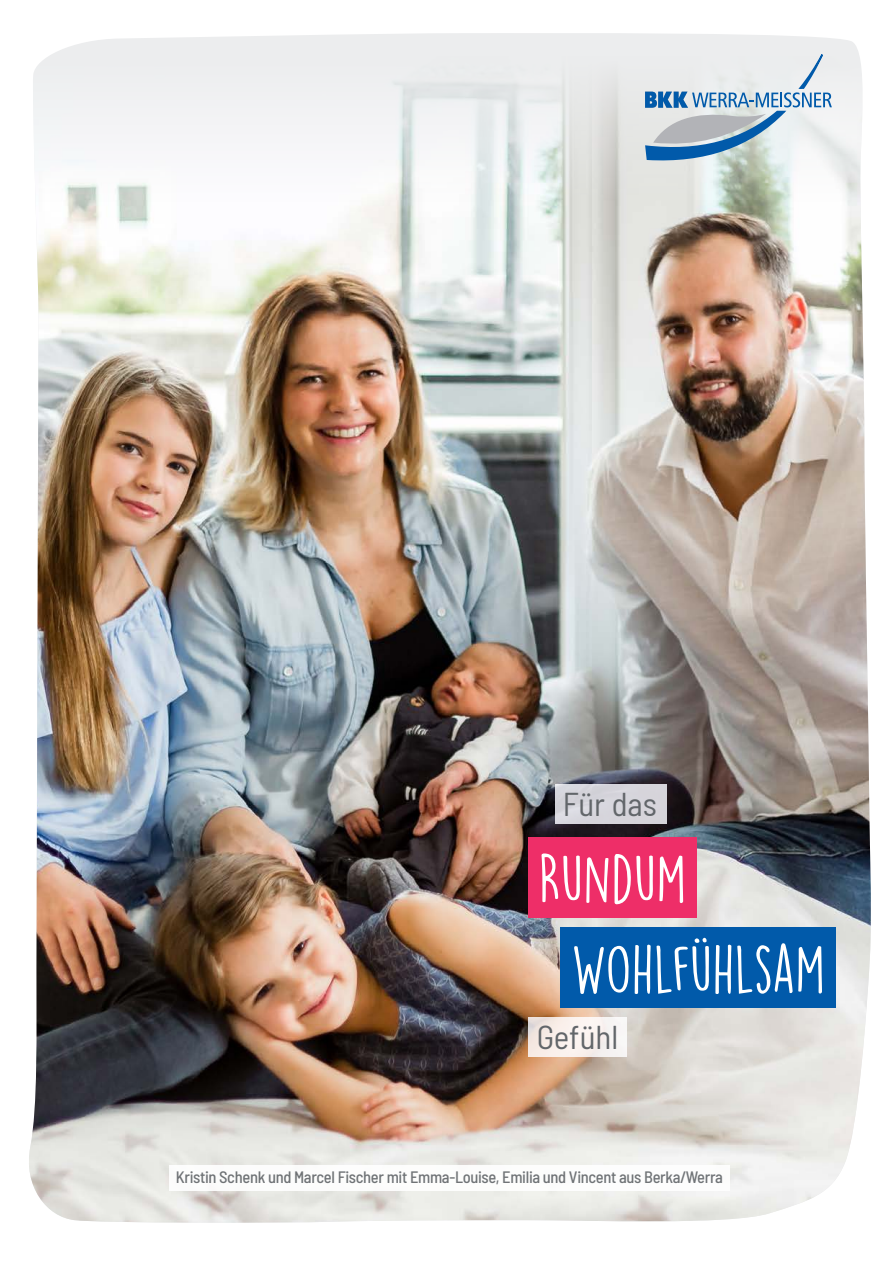
<style>
.page{position:relative;width:893px;height:1263px;background:#fff}
.page>*{position:absolute;margin:0;border:0;box-sizing:border-box;transform-origin:0 0}
.t1{font:60px/90.4px "DK Lemon Yellow Sun";letter-spacing:-.005em;color:#fff}
.t2{font:semi-condensed 33px "Barlow";color:#62666a}
.t3{font:500 semi-condensed 16.5px "Barlow";letter-spacing:-.02em;color:#62666a}
</style>
<div class="page">
<img style="left:29px;top:56px;width:842px;height:1167px">
<svg style="left:644px;top:33px;width:201px;height:128px;background:#cad7e0"></svg>
<div style="left:169px;top:1165px;width:560px;height:25px;background:#fff"></div>
<div style="left:528px;top:837px;width:169px;height:81px;background:#ee2e68"></div>
<div style="left:560px;top:927px;width:276px;height:81px;background:#015aaa"></div>
<div style="left:528px;top:1018px;width:98px;height:39px;background:linear-gradient(to right,#f5e8e2,#faf7f7)"></div>
<div style="left:555px;top:785px;width:111px;height:39px;background:#d6d4db"></div>
<h2 class="t2" style="left:563px;top:784px;width:96px">Für das</h2>
<h1 class="t1" style="left:571px;top:834px;width:255px;text-indent:-33px">RUNDUM<br>WOHLFÜHLSAM</h1>
<h2 class="t2" style="left:537px;top:1017px;width:83px">Gefühl</h2>
<p class="t3" style="left:176px;top:1167px;width:549px">Kristin Schenk und Marcel Fischer mit Emma-Louise, Emilia und Vincent aus Berka/Werra</p>
</div>
